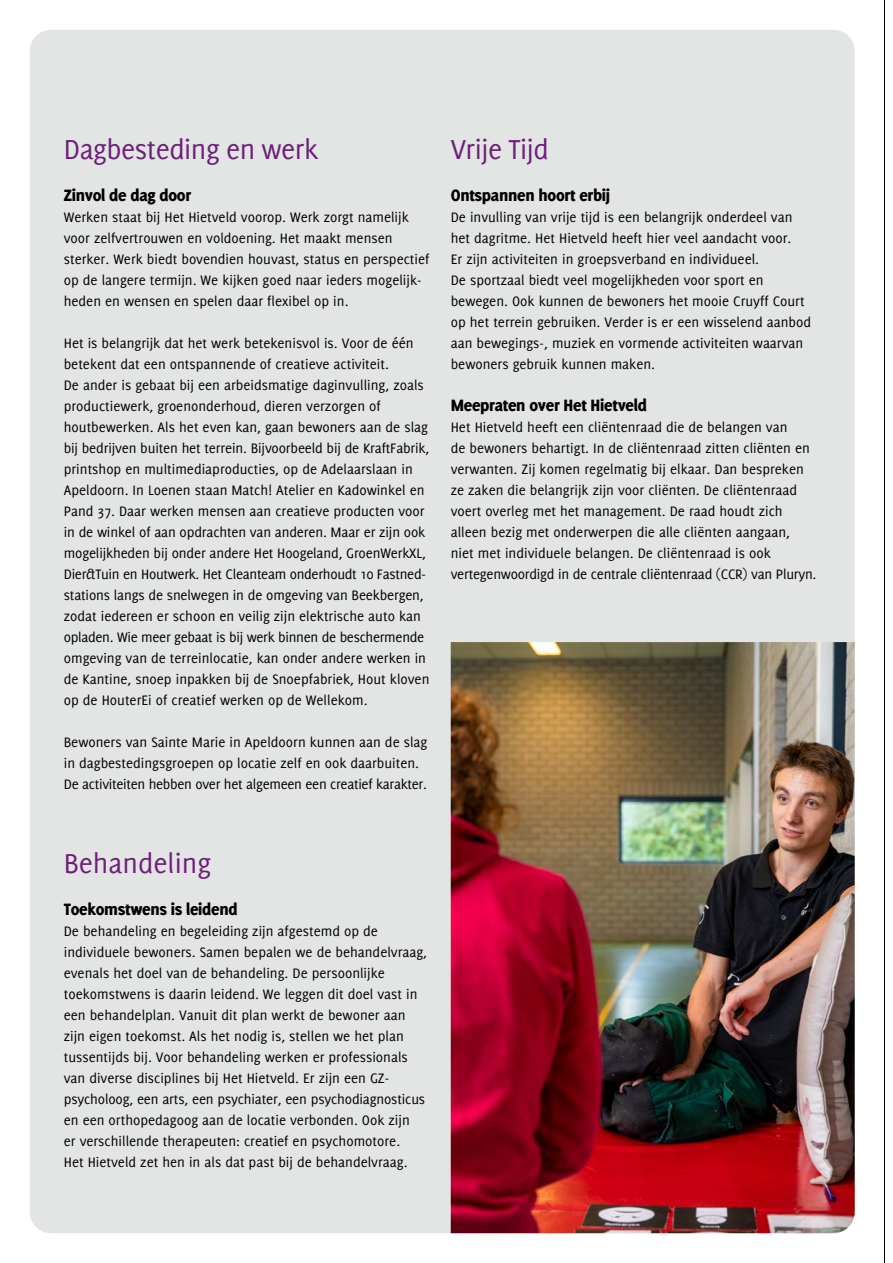
<style>
.page{position:relative;width:893px;height:1263px;background:#fff}
.page>*{position:absolute;margin:0;border:0;box-sizing:border-box;transform-origin:0 0}
.t1{font:30px "Delicious";letter-spacing:-.015em;color:#6d207a}
.t2{font:800 18px "Delicious";letter-spacing:-.015em;color:#000}
.t3{font:15px/21px "Delicious";color:#000}
</style>
<div class="page">
<div style="left:30px;top:30px;width:825px;height:1203px;background:#e3e4e4;border-radius:21px"></div>
<img style="left:451px;top:642px;width:404px;height:591px">
<hr style="left:884px;top:0;width:1px;height:1263px;background:#000">
<h1 class="t1" style="left:64px;top:132px;width:256px">Dagbesteding en werk</h1>
<p class="t2" style="left:64px;top:185px;width:129px">Zinvol de dag door</p>
<p class="t3" style="left:64px;top:206px;width:367px">Werken staat bij Het Hietveld voorop. Werk zorgt namelijk voor zelfvertrouwen en voldoening. Het maakt mensen sterker. Werk biedt bovendien houvast, status en perspectief op de langere termijn. We kijken goed naar ieders mogelijk&shy;heden en wensen en spelen daar flexibel op in.</p>
<p class="t3" style="left:64px;top:332px;width:367px">Het is belangrijk dat het werk betekenisvol is. Voor de één betekent dat een ontspannende of creatieve activiteit.<br>De ander is gebaat bij een arbeidsmatige daginvulling, zoals productiewerk, groenonderhoud, dieren verzorgen of houtbewerken. Als het even kan, gaan bewoners aan de slag bij bedrijven buiten het terrein. Bijvoorbeeld bij de KraftFabrik, printshop en multimediaproducties, op de Adelaarslaan in Apeldoorn. In Loenen staan Match! Atelier en Kadowinkel en Pand 37. Daar werken mensen aan creatieve producten voor in de winkel of aan opdrachten van anderen. Maar er zijn ook mogelijkheden bij onder andere Het Hoogeland, GroenWerkXL, Dier&amp;Tuin en Houtwerk. Het Cleanteam onderhoudt 10 Fastned&shy;stations langs de snelwegen in de omgeving van Beekbergen, zodat iedereen er schoon en veilig zijn elektrische auto kan opladen. Wie meer gebaat is bij werk binnen de beschermende omgeving van de terreinlocatie, kan onder andere werken in de Kantine, snoep inpakken bij de Snoepfabriek, Hout kloven op de HouterEi of creatief werken op de Wellekom.</p>
<p class="t3" style="left:64px;top:731px;width:365px">Bewoners van Sainte Marie in Apeldoorn kunnen aan de slag in dagbestedingsgroepen op locatie zelf en ook daarbuiten.<br>De activiteiten hebben over het algemeen een creatief karakter.</p>
<h1 class="t1" style="left:451px;top:132px;width:100px">Vrije Tijd</h1>
<p class="t2" style="left:451px;top:185px;width:161px">Ontspannen hoort erbij</p>
<p class="t3" style="left:451px;top:206px;width:362px">De invulling van vrije tijd is een belangrijk onderdeel van het dagritme. Het Hietveld heeft hier veel aandacht voor.<br>Er zijn activiteiten in groepsverband en individueel.<br>De sportzaal biedt veel mogelijkheden voor sport en bewegen. Ook kunnen de bewoners het mooie Cruyff Court op het terrein gebruiken. Verder is er een wisselend aanbod aan bewegings-, muziek en vormende activiteiten waarvan bewoners gebruik kunnen maken.</p>
<p class="t2" style="left:451px;top:395px;width:198px">Meepraten over Het Hietveld</p>
<p class="t3" style="left:451px;top:416px;width:367px">Het Hietveld heeft een cliëntenraad die de belangen van<br>de bewoners behartigt. In de cliëntenraad zitten cliënten en verwanten. Zij komen regelmatig bij elkaar. Dan bespreken ze zaken die belangrijk zijn voor cliënten. De cliëntenraad voert overleg met het management. De raad houdt zich alleen bezig met onderwerpen die alle cliënten aangaan, niet met individuele belangen. De cliëntenraad is ook vertegenwoordigd in de centrale cliëntenraad (CCR) van Pluryn.</p>
<h1 class="t1" style="left:64px;top:846px;width:149px">Behandeling</h1>
<p class="t2" style="left:64px;top:899px;width:175px">Toekomstwens is leidend</p>
<p class="t3" style="left:64px;top:920px;width:365px">De behandeling en begeleiding zijn afgestemd op de individuele bewoners. Samen bepalen we de behandelvraag, evenals het doel van de behandeling. De persoonlijke toekomstwens is daarin leidend. We leggen dit doel vast in een behandelplan. Vanuit dit plan werkt de bewoner aan zijn eigen toekomst. Als het nodig is, stellen we het plan tussentijds bij. Voor behandeling werken er professionals van diverse disciplines bij Het Hietveld. Er zijn een GZ&shy;psycholoog, een arts, een psychiater, een psychodiagnosticus en een orthopedagoog aan de locatie verbonden. Ook zijn<br>er verschillende therapeuten: creatief en psychomotore.<br>Het Hietveld zet hen in als dat past bij de behandelvraag.</p>
</div>
